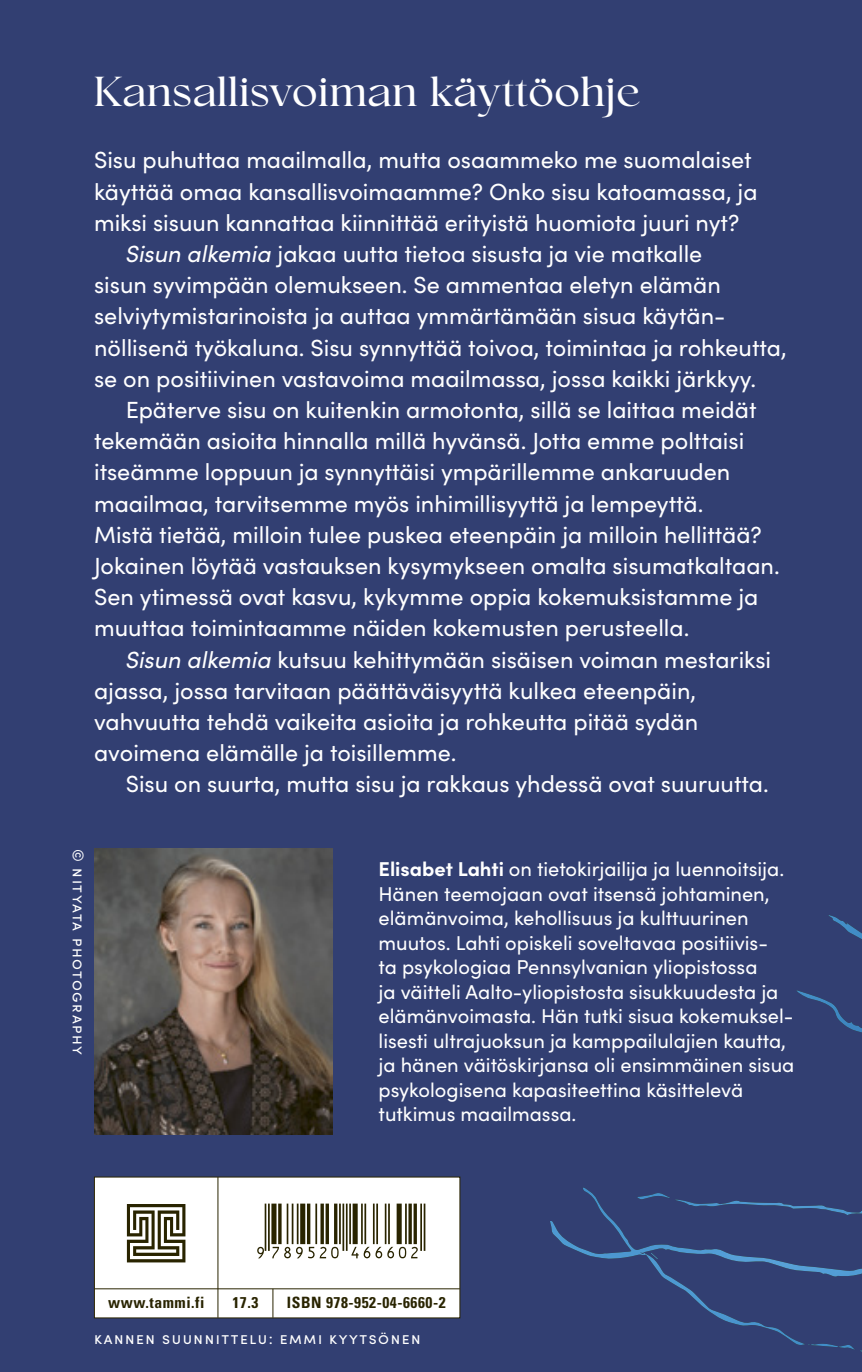
<style>
.page{position:relative;width:862px;height:1372px;background:#fff}
.page>*{position:absolute;margin:0;border:0;box-sizing:border-box;transform-origin:0 0}
.t1{font:54px "Viisas EAN Matala";color:#292400}
.t2{font:40.05px "Conso Serif";letter-spacing:-.02em;color:#fff}
.t3{font:23.4px "Sofia Pro";color:#fff}
.t4{font:20.03px/24.5px "Sofia Pro";color:#fff}
.t5{font:15.53px "Sofia Pro";letter-spacing:.1em;color:#fff}
.t6{font:700 condensed 15.53px "Univers LT Std";letter-spacing:.035em;color:#292400}
.s1{font-style:italic}
.s2{font-weight:700}
</style>
<div class="page">
<div style="left:0;top:0;width:861px;height:1371px;background:#323f72"></div>
<img style="left:550px;top:915px;width:311px;height:430px">
<div style="left:94px;top:1176px;width:365px;height:141px;background:#fff"></div>
<hr style="left:217px;top:1176px;width:1px;height:141px;background:#292400">
<hr style="left:95px;top:1288px;width:364px;height:1px;background:#292400">
<svg style="left:272px;top:1288px;width:1px;height:29px"></svg>
<svg style="left:127px;top:1204px;width:58px;height:58px"></svg>
<img style="left:94px;top:848px;width:238px;height:286px">
<h2 class="t2" style="left:94px;top:69px;width:548px">Kansallisvoiman käyttöohje</h2>
<p class="t3" style="left:94px;top:143px;width:658px">Sisu puhuttaa maailmalla, mutta osaammeko me suomalaiset</p>
<p class="t3" style="left:94px;top:174px;width:664px">käyttää omaa kansallisvoimaamme? Onko sisu katoamassa, ja</p>
<p class="t3" style="left:94px;top:205px;width:646px">miksi sisuun kannattaa kiinnittää erityistä huomiota juuri nyt?</p>
<p class="t3" style="left:126px;top:237px;width:578px"><span class="s1">Sisun alkemia</span> jakaa uutta tietoa sisusta ja vie matkalle</p>
<p class="t3" style="left:94px;top:268px;width:628px">sisun syvimpään olemukseen. Se ammentaa eletyn elämän</p>
<p class="t3" style="left:94px;top:299px;width:632px">selviytymistarinoista ja auttaa ymmärtämään sisua käytän-</p>
<p class="t3" style="left:94px;top:330px;width:693px">nöllisenä työkaluna. Sisu synnyttää toivoa, toimintaa ja rohkeutta,</p>
<p class="t3" style="left:94px;top:361px;width:663px">se on positiivinen vastavoima maailmassa, jossa kaikki järkkyy.</p>
<p class="t3" style="left:126px;top:392px;width:632px">Epäterve sisu on kuitenkin armotonta, sillä se laittaa meidät</p>
<p class="t3" style="left:94px;top:424px;width:651px">tekemään asioita hinnalla millä hyvänsä. Jotta emme polttaisi</p>
<p class="t3" style="left:94px;top:455px;width:637px">itseämme loppuun ja synnyttäisi ympärillemme ankaruuden</p>
<p class="t3" style="left:94px;top:486px;width:610px">maailmaa, tarvitsemme myös inhimillisyyttä ja lempeyttä.</p>
<p class="t3" style="left:94px;top:517px;width:669px">Mistä tietää, milloin tulee puskea eteenpäin ja milloin hellittää?</p>
<p class="t3" style="left:94px;top:548px;width:686px">Jokainen löytää vastauksen kysymykseen omalta sisumatkaltaan.</p>
<p class="t3" style="left:94px;top:580px;width:665px">Sen ytimessä ovat kasvu, kykymme oppia kokemuksistamme ja</p>
<p class="t3" style="left:94px;top:611px;width:596px">muuttaa toimintaamme näiden kokemusten perusteella.</p>
<p class="t3" style="left:126px;top:642px;width:646px"><span class="s1">Sisun alkemia</span> kutsuu kehittymään sisäisen voiman mestariksi</p>
<p class="t3" style="left:94px;top:673px;width:603px">ajassa, jossa tarvitaan päättäväisyyttä kulkea eteenpäin,</p>
<p class="t3" style="left:94px;top:704px;width:605px">vahvuutta tehdä vaikeita asioita ja rohkeutta pitää sydän</p>
<p class="t3" style="left:94px;top:735px;width:363px">avoimena elämälle ja toisillemme.</p>
<p class="t3" style="left:126px;top:767px;width:644px">Sisu on suurta, mutta sisu ja rakkaus yhdessä ovat suuruutta.</p>
<p class="t5" style="left:89px;top:848px;width:208px;rotate:90deg">© Nityata Photography</p>
<p class="t4" style="left:378px;top:855px;width:417px"><span class="s2">Elisabet Lahti</span> on tietokirjailija ja luennoitsija.<br>Hänen teemojaan ovat itsensä johtaminen, elämänvoima, kehollisuus ja kulttuurinen muutos. Lahti opiskeli soveltavaa positiivis-<br>ta psykologiaa Pennsylvanian yliopistossa<br>ja väitteli Aalto-yliopistosta sisukkuudesta ja elämänvoimasta. Hän tutki sisua kokemuksel&shy;lisesti ultrajuoksun ja kamppailulajien kautta, ja hänen väitöskirjansa oli ensimmäinen sisua psykologisena kapasiteettina käsittelevä tutkimus maailmassa.</p>
<h1 class="t1" style="left:253px;top:1202px;width:174px">*9789520466602*</h1>
<p class="t6" style="left:108px;top:1293px;width:98px">www.tammi.fi</p>
<p class="t6" style="left:232px;top:1293px;width:27px">17.3</p>
<p class="t6" style="left:287px;top:1293px;width:160px">ISBN 978-952-04-6660-2</p>
<p class="t5" style="left:94px;top:1326px;width:328px">Kannen suunnittelu: Emmi Kyytsönen</p>
</div>
